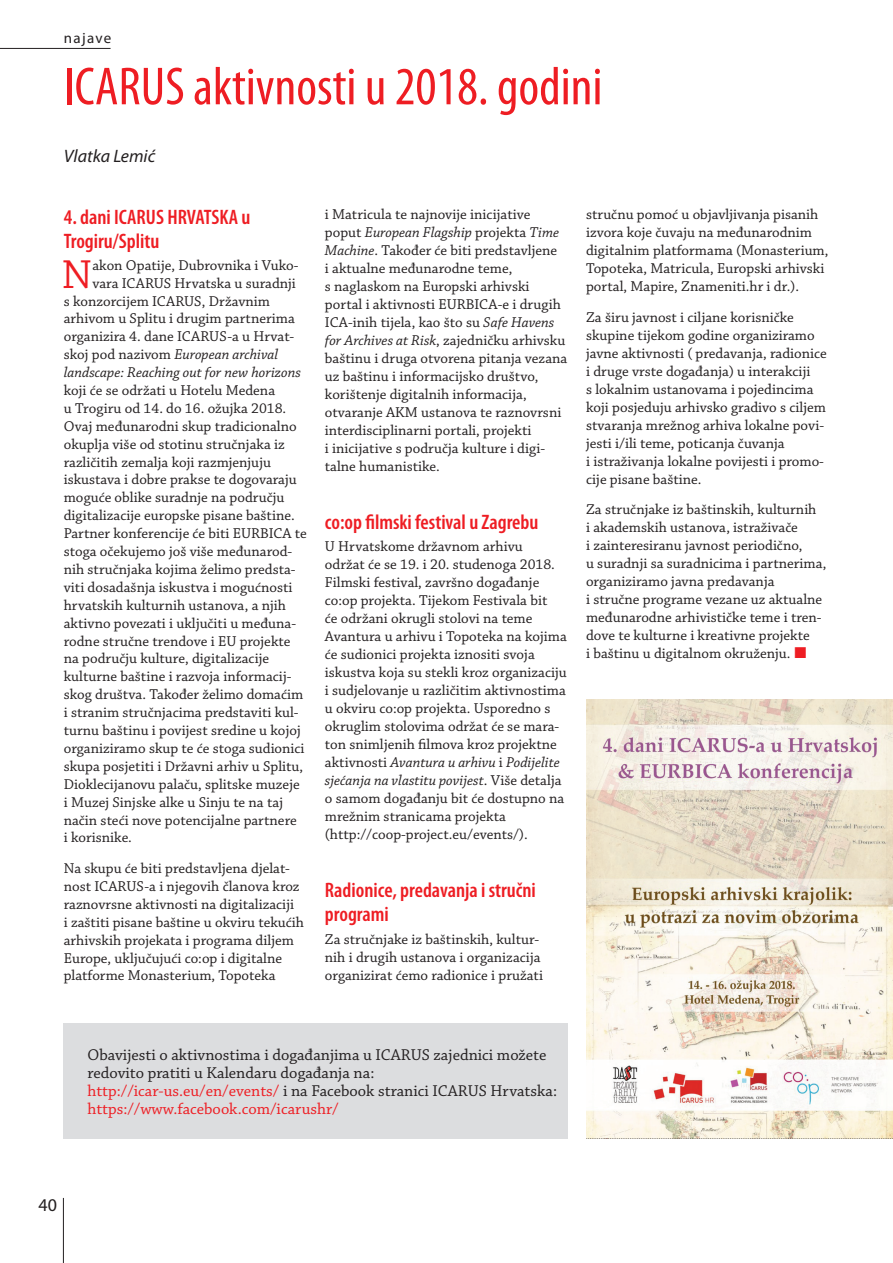
<style>
.page{position:relative;width:893px;height:1263px;background:#fff}
.page>*{position:absolute;margin:0;border:0;box-sizing:border-box;transform-origin:0 0}
.t1{font:condensed 54px "Myriad Pro";color:#ee1d23}
.t2{font:42.6px "Chaparral Pro";color:#ee1d23}
.t3{font:600 condensed 21px/24px "Myriad Pro";color:#ee1d23}
.t4{font:italic 18px "Myriad Pro";color:#231f20}
.t5{font:18px "Myriad Pro";color:#231f20}
.t6{font:16.5px/18px "Chaparral Pro";color:#231f20}
.t7{font:15px/18px "Chaparral Pro";color:#231f20}
.t8{font:italic 15px "Chaparral Pro";color:#231f20}
.t9{font:15px "Myriad Pro";letter-spacing:.09em;color:#231f20}
.s1{font-style:normal}
.s2{font-style:italic}
.s3{color:#ee1d23}
</style>
<div class="page">
<img style="left:586px;top:699px;width:307px;height:439px">
<div style="left:64px;top:1023px;width:504px;height:115px;background:#dcdddf"></div>
<hr style="left:63px;top:1198px;width:1px;height:65px;background:#231f20">
<hr style="left:0;top:48px;width:111px;height:1px;background:#231f20">
<p class="t9" style="left:64px;top:29px;width:49px">najave</p>
<h1 class="t1" style="left:64px;top:54px;width:540px">ICARUS aktivnosti u 2018. godini</h1>
<p class="t4" style="left:64px;top:145px;width:93px">Vlatka Lemić</p>
<h3 class="t3" style="left:64px;top:204px;width:188px">4. dani ICARUS HRVATSKA u<br>Trogiru/Splitu</h3>
<h2 class="t2" style="left:62px;top:251px;width:32px">N</h2>
<p class="t7" style="left:92px;top:257px;width:208px">akon Opatije, Dubrovnika i Vuko-</p>
<p class="t7" style="left:92px;top:274px;width:205px">vara ICARUS Hrvatska u suradnji</p>
<p class="t7" style="left:64px;top:292px;width:208px">s konzorcijem ICARUS, Državnim</p>
<p class="t7" style="left:64px;top:310px;width:233px">arhivom u Splitu i drugim partnerima</p>
<p class="t7" style="left:64px;top:328px;width:232px">organizira 4. dane ICARUS-a u Hrvat-</p>
<p class="t8" style="left:64px;top:346px;width:216px"><span class="s1">skoj pod nazivom</span> European archival</p>
<p class="t8" style="left:64px;top:364px;width:239px">landscape: Reaching out for new horizons</p>
<p class="t7" style="left:64px;top:382px;width:245px">koji će se održati u Hotelu Medena<br>u Trogiru od 14. do 16. ožujka 2018.<br>Ovaj međunarodni skup tradicionalno okuplja više od stotinu stručnjaka iz različitih zemalja koji razmjenjuju iskustava i dobre prakse te dogovaraju moguće oblike suradnje na području digitalizacije europske pisane baštine.<br>Partner konferencije će biti EURBICA te stoga očekujemo još više međunarod&shy;nih stručnjaka kojima želimo predsta&shy;viti dosadašnja iskustva i mogućnosti hrvatskih kulturnih ustanova, a njih aktivno povezati i uključiti u međuna&shy;rodne stručne trendove i EU projekte na području kulture, digitalizacije kulturne baštine i razvoja informacij&shy;skog društva. Također želimo domaćim i stranim stručnjacima predstaviti kul&shy;turnu baštinu i povijest sredine u kojoj organiziramo skup te će stoga sudionici skupa posjetiti i Državni arhiv u Splitu, Dioklecijanovu palaču, splitske muzeje i Muzej Sinjske alke u Sinju te na taj način steći nove potencijalne partnere<br>i korisnike.</p>
<p class="t7" style="left:64px;top:860px;width:242px">Na skupu će biti predstavljena djelat&shy;nost ICARUS-a i njegovih članova kroz raznovrsne aktivnosti na digitalizaciji<br>i zaštiti pisane baštine u okviru tekućih arhivskih projekata i programa diljem Europe, uključujući co:op i digitalne platforme Monasterium, Topoteka</p>
<p class="t7" style="left:325px;top:206px;width:244px">i Matricula te najnovije inicijative poput <span class="s2">European Flagship</span> projekta <span class="s2">Time Machine</span>. Također će biti predstavljene<br>i aktualne međunarodne teme,<br>s naglaskom na Europski arhivski portal i aktivnosti EURBICA-e i drugih ICA-inih tijela, kao što su <span class="s2">Safe Havens for Archives at Risk</span>, zajedničku arhivsku baštinu i druga otvorena pitanja vezana uz baštinu i informacijsko društvo, korištenje digitalnih informacija, otvaranje AKM ustanova te raznovrsni interdisciplinarni portali, projekti<br>i inicijative s područja kulture i digi&shy;talne humanistike.</p>
<h3 class="t3" style="left:325px;top:510px;width:215px">co:op filmski festival u Zagrebu</h3>
<p class="t7" style="left:325px;top:538px;width:243px">U Hrvatskome državnom arhivu<br>održat će se 19. i 20. studenoga 2018.<br>Filmski festival, završno događanje co:op projekta. Tijekom Festivala bit<br>će održani okrugli stolovi na teme Avantura u arhivu i Topoteka na kojima će sudionici projekta iznositi svoja iskustva koja su stekli kroz organizaciju i sudjelovanje u različitim aktivnostima u okviru co:op projekta. Usporedno s okruglim stolovima održat će se mara&shy;ton snimljenih filmova kroz projektne aktivnosti <span class="s2">Avantura u arhivu</span> i <span class="s2">Podijelite sjećanja na vlastitu povijest</span>. Više detalja o samom događanju bit će dostupno na mrežnim stranicama projekta (http://coop-project.eu/events/).</p>
<h3 class="t3" style="left:325px;top:878px;width:213px">Radionice, predavanja i stručni programi</h3>
<p class="t7" style="left:325px;top:930px;width:220px">Za stručnjake iz baštinskih, kultur&shy;nih i drugih ustanova i organizacija organizirat ćemo radionice i pružati</p>
<p class="t7" style="left:586px;top:206px;width:244px">stručnu pomoć u objavljivanja pisanih izvora koje čuvaju na međunarodnim digitalnim platformama (Monasterium, Topoteka, Matricula, Europski arhivski portal, Mapire, Znameniti.hr i dr.).</p>
<p class="t7" style="left:586px;top:308px;width:242px">Za širu javnost i ciljane korisničke skupine tijekom godine organiziramo javne aktivnosti ( predavanja, radionice i druge vrste događanja) u interakciji<br>s lokalnim ustanovama i pojedincima koji posjeduju arhivsko gradivo s ciljem stvaranja mrežnog arhiva lokalne povi&shy;jesti i/ili teme, poticanja čuvanja<br>i istraživanja lokalne povijesti i promo&shy;cije pisane baštine.</p>
<p class="t7" style="left:586px;top:501px;width:242px">Za stručnjake iz baštinskih, kulturnih<br>i akademskih ustanova, istraživače<br>i zainteresiranu javnost periodično,<br>u suradnji sa suradnicima i partnerima, organiziramo javna predavanja<br>i stručne programe vezane uz aktualne međunarodne arhivističke teme i tren&shy;dove te kulturne i kreativne projekte<br>i baštinu u digitalnom okruženju.</p>
<p class="t6" style="left:87px;top:1046px;width:471px">Obavijesti o aktivnostima i događanjima u ICARUS zajednici možete redovito pratiti u Kalendaru događanja na: <span class="s3">http://icar-us.eu/en/events/</span> i na Facebook stranici ICARUS Hrvatska: <span class="s3">https://www.facebook.com/icarushr/</span></p>
<p class="t5" style="left:39px;top:1194px;width:20px">40</p>
</div>
